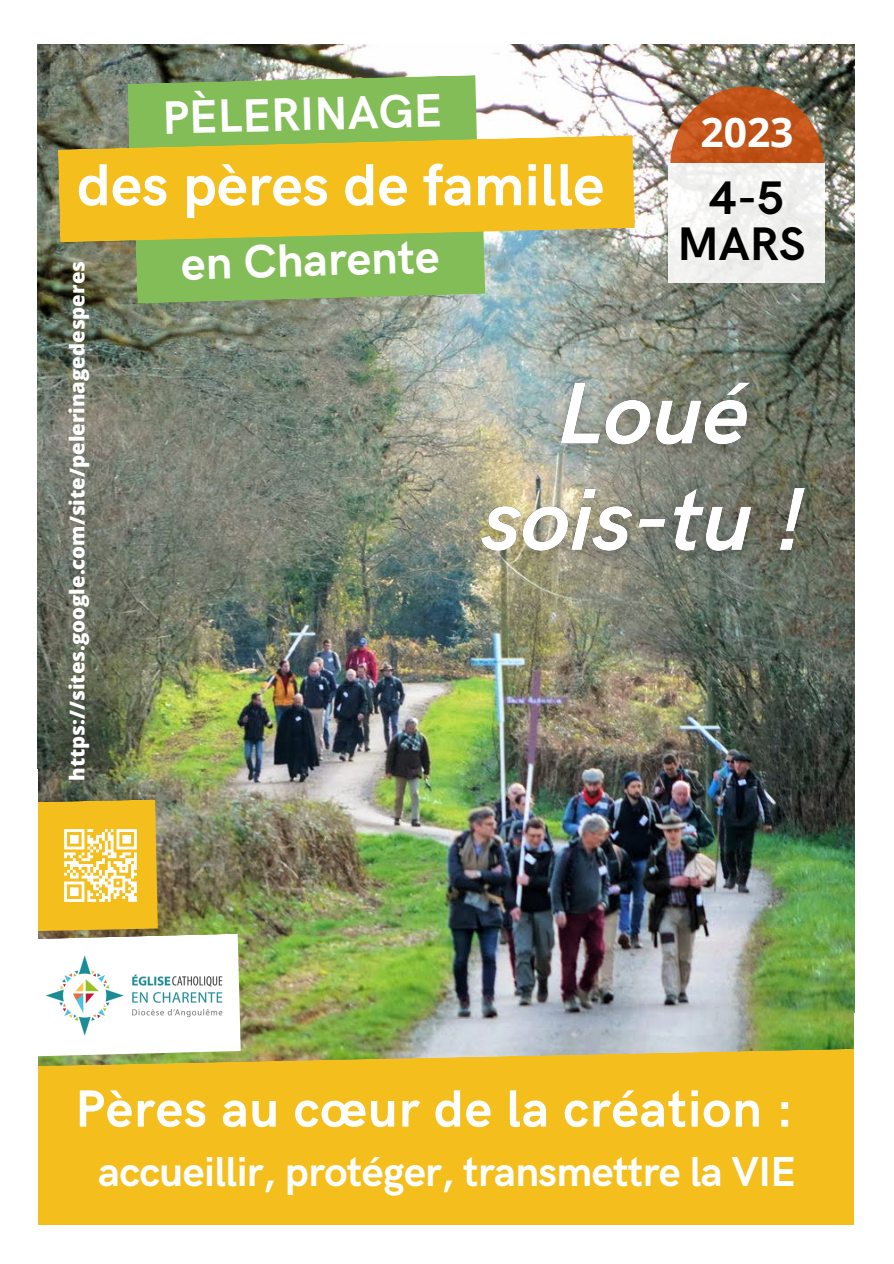
<style>
.page{position:relative;width:894px;height:1264px;background:#fff}
.page>*{position:absolute;margin:0;border:0;box-sizing:border-box;transform-origin:0 0}
.t1{font:700 59.55px "HK Grotesk";color:#fff}
.t2{font:700 52.5px "HK Grotesk";letter-spacing:.015em;color:#fff}
.t3{font:700 47.25px/46.2px "HK Grotesk";color:#000;text-align:center}
.t4{font:700 47.1px "HK Grotesk";color:#fff}
.t5{font:700 42px "HK Grotesk";letter-spacing:-.015em;color:#fff}
.t6{font:700 40.8px "Open Sans";color:#fff}
.t7{font:800 20.25px "Open Sans";color:#fff}
</style>
<div class="page">
<img style="left:38px;top:44px;width:816px;height:1004px">
<div style="left:38px;top:1048px;width:816px;height:177px;background:#f4be1d"></div>
<svg style="left:135px;top:242px;width:350px;height:61px;background:#83ba5b"></svg>
<svg style="left:127px;top:75px;width:350px;height:60px;background:#82b85a"></svg>
<svg style="left:58px;top:135px;width:576px;height:107px;background:#e5bc29"></svg>
<img style="left:241px;top:952px;width:4px;height:86px">
<img style="left:38px;top:799px;width:203px;height:258px">
<img style="left:56px;top:820px;width:90px;height:90px">
<svg style="left:668px;top:86px;width:156px;height:197px"></svg>
<img style="left:459px;top:346px;width:388px;height:256px">
<h3 class="t4" style="left:162px;top:90px;width:281px;rotate:-1deg">PÈLERINAGE</h3>
<h1 class="t1" style="left:77px;top:152px;width:528px">des pères de famille</h1>
<p class="t7" style="left:63px;top:781px;width:521px;rotate:-90deg">https://sites.google.com/site/pelerinagedesperes</p>
<h3 class="t4" style="left:180px;top:238px;width:260px;rotate:-2deg">en Charente</h3>
<h3 class="t6" style="left:700px;top:104px;width:95px">2023</h3>
<h3 class="t3" style="left:677px;top:177px;width:129px">4-5<br>MARS</h3>
<h2 class="t2" style="left:75px;top:1079px;width:719px">Pères au cœur de la création :</h2>
<h3 class="t5" style="left:98px;top:1148px;width:699px">accueillir, protéger, transmettre la VIE</h3>
</div>
